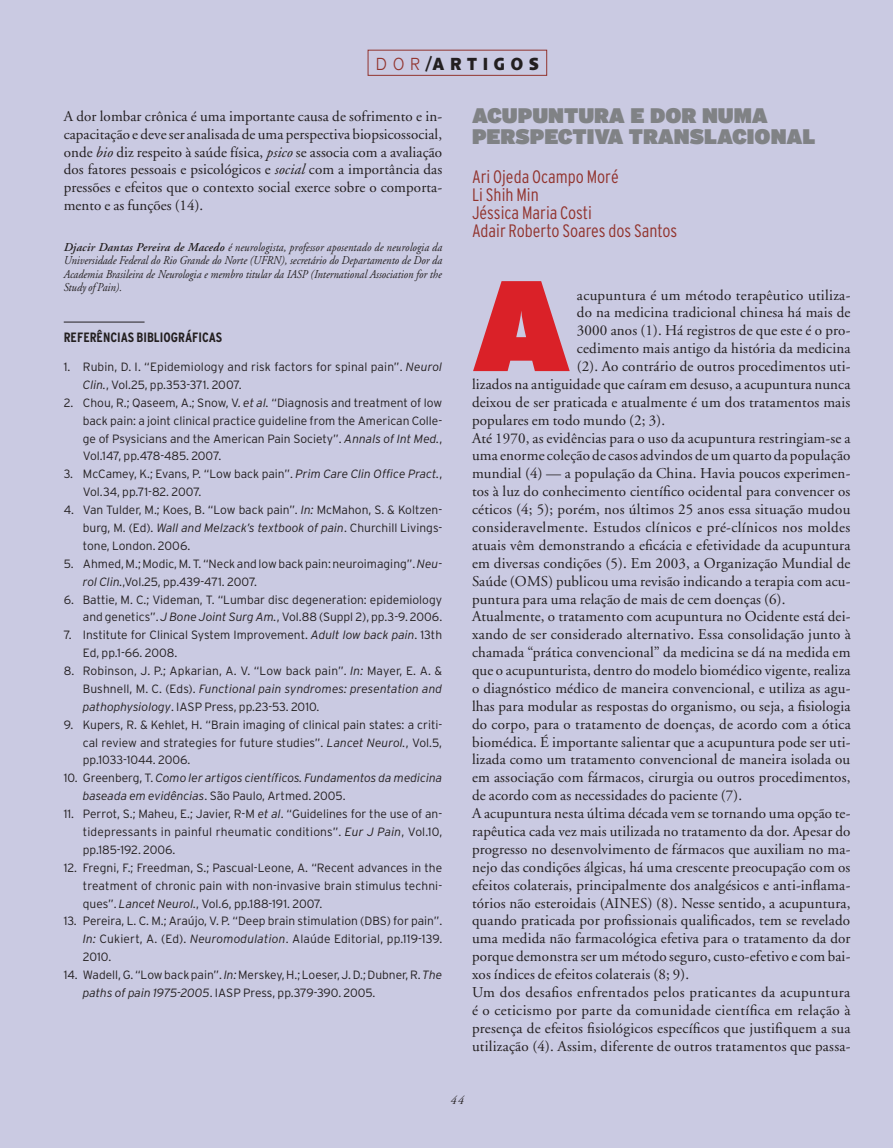
<style>
.page{position:relative;width:893px;height:1148px;background:#cacae2}
.page>*{position:absolute;margin:0;border:0;box-sizing:border-box;transform-origin:0 0}
.t1{font:900 128.55px "Interstate";color:#da2128}
.t2{font:900 21px/21px "Interstate";color:#808285}
.t3{font:300 condensed 18px/18px "Interstate";color:#92342e}
.t4{font:700 18px "Anisette Petite";letter-spacing:.415em;color:#231f20;scale:.9 1}
.t5{font:15px/17.9px "Adobe Garamond";letter-spacing:.01em;color:#231f20;text-align:justify}
.t6{font:15px "Adobe Garamond";letter-spacing:.03em;color:#231f20}
.t7{font:700 condensed 13.5px "Interstate";color:#231f20}
.t8{font:300 12px/17.9px "Interstate";color:#231f20;text-align:justify}
.t9{font:italic 12px/13.5px "Adobe Garamond";color:#231f20;text-align:justify;scale:.9 1}
.t10{font:italic 300 12px/17.9px "Interstate";color:#231f20}
.t11{font:italic 12px "Adobe Garamond";color:#231f20}
.s1{font-weight:300;color:#92342e}
.s2{font-style:italic}
.s3{font-weight:600}
.s4{font-style:normal}
</style>
<div class="page">
<div style="left:368px;top:50px;width:179px;height:26px;border:1px solid #92342e"></div>
<hr style="left:64px;top:322px;width:81px;height:1px;background:#231f20">
<p class="t4" style="left:376px;top:53px;width:183px"><span class="s1">DOR</span>/ARTIGOS</p>
<p class="t5" style="left:64px;top:107px;width:380px">A dor lombar crônica é uma importante causa de sofrimento e in‑ capacitação e deve ser analisada de uma perspectiva biopsicossocial, onde <span class="s2">bio</span> diz respeito à saúde física, <span class="s2">psico</span> se associa com a avaliação dos fatores pessoais e psicológicos e <span class="s2">social</span> com a importância das pressões e efeitos que o contexto social exerce sobre o comporta‑ mento e as funções (14).</p>
<p class="t9" style="left:64px;top:240px;width:422px"><span class="s3">Djacir Dantas Pereira de Macedo</span> é neurologista, professor aposentado de neurologia da Universidade Federal do Rio Grande do Norte (UFRN), secretário do Departamento de Dor da Academia Brasileira de Neurologia e membro titular da IASP (International Association for the Study of Pain).</p>
<p class="t7" style="left:64px;top:330px;width:160px">REFERÊNCIAS BIBLIOGRÁFICAS</p>
<p class="t8" style="left:83px;top:358px;width:361px;text-indent:-19px">1. Rubin, D. I. “Epidemiology and risk factors for spinal pain”. <span class="s2">Neurol<br>Clin.</span>, Vol.25, pp.353‑371. 2007.</p>
<p class="t8" style="left:83px;top:394px;width:361px;text-indent:-19px">2. Chou, R.; Qaseem, A.; Snow, V. <span class="s2">et al.</span> “Diagnosis and treatment of low back pain: a joint clinical practice guideline from the American Colle&shy;ge of Psysicians and the American Pain Society”. <span class="s2">Annals of Int Med.</span>, Vol.147, pp.478‑485. 2007.</p>
<p class="t8" style="left:83px;top:465px;width:361px;text-indent:-19px">3. McCamey, K.; Evans, P. “Low back pain”. <span class="s2">Prim Care Clin Office Pract.</span>,<br>Vol.34, pp.71‑82. 2007.</p>
<p class="t8" style="left:83px;top:501px;width:361px;text-indent:-19px">4. Van Tulder, M.; Koes, B. “Low back pain”. <span class="s2">In:</span> McMahon, S. &amp; Koltzen&shy;burg, M. (Ed). <span class="s2">Wall and Melzack’s textbook of pain</span>. Churchill Livings&shy;tone, London. 2006.</p>
<p class="t8" style="left:83px;top:555px;width:361px;text-indent:-19px">5. Ahmed, M.; Modic, M. T. “Neck and low back pain: neuroimaging”. <span class="s2">Neu‑ rol Clin.</span>,Vol.25, pp.439‑471. 2007.</p>
<p class="t8" style="left:64px;top:590px;width:380px;text-align:right">6. Battie, M. C.; Videman, T. “Lumbar disc degeneration: epidemiology and genetics”. <span class="s2">J Bone Joint Surg Am.</span>, Vol.88 (Suppl 2), pp.3‑9. 2006.</p>
<p class="t8" style="left:83px;top:626px;width:361px;text-indent:-19px">7. Institute for Clinical System Improvement. <span class="s2">Adult low back pain</span>. 13th<br>Ed, pp.1‑66. 2008.</p>
<p class="t8" style="left:83px;top:662px;width:361px;text-indent:-19px">8. Robinson, J. P.; Apkarian, A. V. “Low back pain”. <span class="s2">In:</span> Mayer, E. A. &amp; Bushnell, M. C. (Eds). <span class="s2">Functional pain syndromes: presentation and pathophysiology</span>. IASP Press, pp.23‑53. 2010.</p>
<p class="t8" style="left:83px;top:715px;width:361px;text-indent:-19px">9. Kupers, R. &amp; Kehlet, H. “Brain imaging of clinical pain states: a criti&shy;cal review and strategies for future studies”. <span class="s2">Lancet Neurol.</span>, Vol.5, pp.1033‑1044. 2006.</p>
<p class="t10" style="left:83px;top:769px;width:361px;text-indent:-19px"><span class="s4">10. Greenberg, T.</span> Como ler artigos científicos. Fundamentos da medicina baseada em evidências<span class="s4">. São Paulo, Artmed. 2005.</span></p>
<p class="t8" style="left:83px;top:805px;width:361px;text-indent:-19px">11. Perrot, S.; Maheu, E.; Javier, R‑M <span class="s2">et al</span>. “Guidelines for the use of an&shy;tidepressants in painful rheumatic conditions”. <span class="s2">Eur J Pain</span>, Vol.10, pp.185‑192. 2006.</p>
<p class="t8" style="left:83px;top:858px;width:361px;text-indent:-19px">12. Fregni, F.; Freedman, S.; Pascual‑Leone, A. “Recent advances in the treatment of chronic pain with non‑invasive brain stimulus techni&shy;ques”. <span class="s2">Lancet Neurol.</span>, Vol.6, pp.188‑191. 2007.</p>
<p class="t8" style="left:83px;top:912px;width:361px;text-indent:-19px">13. Pereira, L. C. M.; Araújo, V. P. “Deep brain stimulation (DBS) for pain”.<br><span class="s2">In:</span> Cukiert, A. (Ed). <span class="s2">Neuromodulation</span>. Alaúde Editorial, pp.119‑139.<br>2010.</p>
<p class="t8" style="left:83px;top:966px;width:361px;text-indent:-19px">14. Wadell, G. “Low back pain”. <span class="s2">In:</span> Merskey, H.; Loeser, J. D.; Dubner, R. <span class="s2">The paths of pain 1975‑2005</span>. IASP Press, pp.379‑390. 2005.</p>
<h2 class="t2" style="left:472px;top:104px;width:345px">ACUPUNTURA E DOR NUMA<br>PERSPECTIVA TRANSLACIONAL</h2>
<p class="t3" style="left:472px;top:168px;width:207px">Ari Ojeda Ocampo Moré<br>Li Shih Min<br>Jéssica Maria Costi<br>Adair Roberto Soares dos Santos</p>
<h1 class="t1" style="left:472px;top:246px;width:100px">A</h1>
<p class="t5" style="left:577px;top:286px;width:275px">acupuntura é um método terapêutico utiliza‑</p>
<p class="t5" style="left:577px;top:304px;width:275px">do na medicina tradicional chinesa há mais de</p>
<p class="t5" style="left:577px;top:322px;width:275px">3000 anos (1). Há registros de que este é o pro‑</p>
<p class="t5" style="left:577px;top:340px;width:275px">cedimento mais antigo da história da medicina</p>
<p class="t5" style="left:577px;top:358px;width:275px">(2). Ao contrário de outros procedimentos uti‑</p>
<p class="t5" style="left:472px;top:376px;width:380px">lizados na antiguidade que caíram em desuso, a acupuntura nunca</p>
<p class="t5" style="left:472px;top:394px;width:380px">deixou de ser praticada e atualmente é um dos tratamentos mais</p>
<p class="t5" style="left:472px;top:411px;width:195px">populares em todo mundo (2; 3).</p>
<p class="t5" style="left:472px;top:429px;width:380px">Até 1970, as evidências para o uso da acupuntura restringiam‑se a</p>
<p class="t5" style="left:472px;top:447px;width:380px">uma enorme coleção de casos advindos de um quarto da população</p>
<p class="t5" style="left:472px;top:465px;width:380px">mundial (4) — a população da China. Havia poucos experimen‑</p>
<p class="t5" style="left:472px;top:483px;width:380px">tos à luz do conhecimento científico ocidental para convencer os</p>
<p class="t5" style="left:472px;top:501px;width:380px">céticos (4; 5); porém, nos últimos 25 anos essa situação mudou</p>
<p class="t5" style="left:472px;top:519px;width:380px">consideravelmente. Estudos clínicos e pré‑clínicos nos moldes</p>
<p class="t5" style="left:472px;top:537px;width:380px">atuais vêm demonstrando a eficácia e efetividade da acupuntura</p>
<p class="t5" style="left:472px;top:554px;width:380px">em diversas condições (5). Em 2003, a Organização Mundial de</p>
<p class="t5" style="left:472px;top:572px;width:380px">Saúde (OMS) publicou uma revisão indicando a terapia com acu‑</p>
<p class="t5" style="left:472px;top:590px;width:315px">puntura para uma relação de mais de cem doenças (6).</p>
<p class="t5" style="left:472px;top:608px;width:380px">Atualmente, o tratamento com acupuntura no Ocidente está dei‑</p>
<p class="t5" style="left:472px;top:626px;width:380px">xando de ser considerado alternativo. Essa consolidação junto à</p>
<p class="t5" style="left:472px;top:644px;width:380px">chamada “prática convencional” da medicina se dá na medida em</p>
<p class="t5" style="left:472px;top:662px;width:380px">que o acupunturista, dentro do modelo biomédico vigente, realiza</p>
<p class="t5" style="left:472px;top:680px;width:380px">o diagnóstico médico de maneira convencional, e utiliza as agu‑</p>
<p class="t5" style="left:472px;top:698px;width:380px">lhas para modular as respostas do organismo, ou seja, a fisiologia</p>
<p class="t5" style="left:472px;top:715px;width:380px">do corpo, para o tratamento de doenças, de acordo com a ótica</p>
<p class="t5" style="left:472px;top:733px;width:380px">biomédica. É importante salientar que a acupuntura pode ser uti‑</p>
<p class="t5" style="left:472px;top:751px;width:380px">lizada como um tratamento convencional de maneira isolada ou</p>
<p class="t5" style="left:472px;top:769px;width:380px">em associação com fármacos, cirurgia ou outros procedimentos,</p>
<p class="t5" style="left:472px;top:787px;width:272px">de acordo com as necessidades do paciente (7).</p>
<p class="t5" style="left:472px;top:805px;width:380px">A acupuntura nesta última década vem se tornando uma opção te‑</p>
<p class="t5" style="left:472px;top:823px;width:380px">rapêutica cada vez mais utilizada no tratamento da dor. Apesar do</p>
<p class="t5" style="left:472px;top:841px;width:380px">progresso no desenvolvimento de fármacos que auxiliam no ma‑</p>
<p class="t5" style="left:472px;top:858px;width:380px">nejo das condições álgicas, há uma crescente preocupação com os</p>
<p class="t5" style="left:472px;top:876px;width:380px">efeitos colaterais, principalmente dos analgésicos e anti‑inflama‑</p>
<p class="t5" style="left:472px;top:894px;width:380px">tórios não esteroidais (AINES) (8). Nesse sentido, a acupuntura,</p>
<p class="t5" style="left:472px;top:912px;width:380px">quando praticada por profissionais qualificados, tem se revelado</p>
<p class="t5" style="left:472px;top:930px;width:380px">uma medida não farmacológica efetiva para o tratamento da dor</p>
<p class="t5" style="left:472px;top:948px;width:380px">porque demonstra ser um método seguro, custo‑efetivo e com bai‑</p>
<p class="t5" style="left:472px;top:966px;width:219px">xos índices de efeitos colaterais (8; 9).</p>
<p class="t6" style="left:472px;top:984px;width:380px">Um dos desafios enfrentados pelos praticantes da acupuntura</p>
<p class="t5" style="left:472px;top:1001px;width:380px">é o ceticismo por parte da comunidade científica em relação à</p>
<p class="t5" style="left:472px;top:1019px;width:380px">presença de efeitos fisiológicos específicos que justifiquem a sua</p>
<p class="t5" style="left:472px;top:1037px;width:380px">utilização (4). Assim, diferente de outros tratamentos que passa‑</p>
<p class="t11" style="left:450px;top:1094px;width:15px">44</p>
</div>
